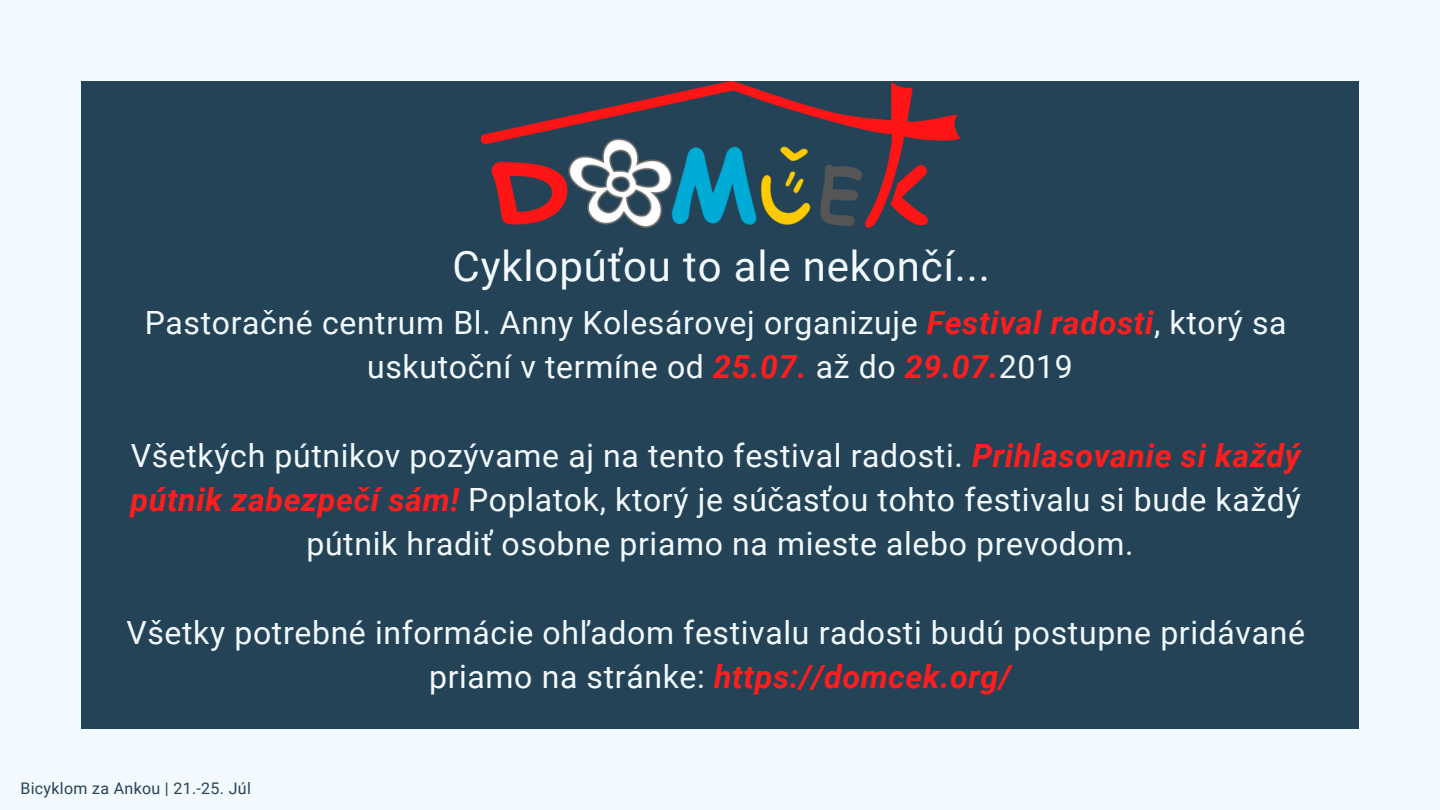
<style>
.page{position:relative;width:1440px;height:810px;background:#f2faff}
.page>*{position:absolute;margin:0;border:0;box-sizing:border-box;transform-origin:0 0}
.t1{font:42px "Roboto";letter-spacing:.02em;color:#f2faff}
.t2{font:32px/44.2px "Roboto";letter-spacing:.02em;color:#f2faff;text-align:center}
.t3{font:16px "Roboto";letter-spacing:.02em;color:#244357}
.s1{font-weight:700;font-style:italic;color:#ff1d1d}
</style>
<div class="page">
<div style="left:81px;top:81px;width:1278px;height:648px;background:#244357"></div>
<img style="left:481px;top:81px;width:480px;height:146px">
<h1 class="t1" style="left:453px;top:242px;width:539px">Cyklopúťou to ale nekončí...</h1>
<p class="t2" style="left:145px;top:301px;width:1143px">Pastoračné centrum Bl. Anny Kolesárovej organizuje <span class="s1">Festival radosti</span>, ktorý sa uskutoční v termíne od <span class="s1">25.07.</span> až do <span class="s1">29.07.</span>2019</p>
<p class="t2" style="left:131px;top:434px;width:1172px">Všetkých pútnikov pozývame aj na tento festival radosti. <span class="s1">Prihlasovanie si každý pútnik zabezpečí sám!</span> Poplatok, ktorý je súčasťou tohto festivalu si bude každý pútnik hradiť osobne priamo na mieste alebo prevodom.</p>
<p class="t2" style="left:126px;top:611px;width:1180px">Všetky potrebné informácie ohľadom festivalu radosti budú postupne pridávané priamo na stránke: <span class="s1">https://domcek.org/</span></p>
<p class="t3" style="left:20px;top:779px;width:232px">Bicyklom za Ankou | 21.-25. Júl</p>
</div>
